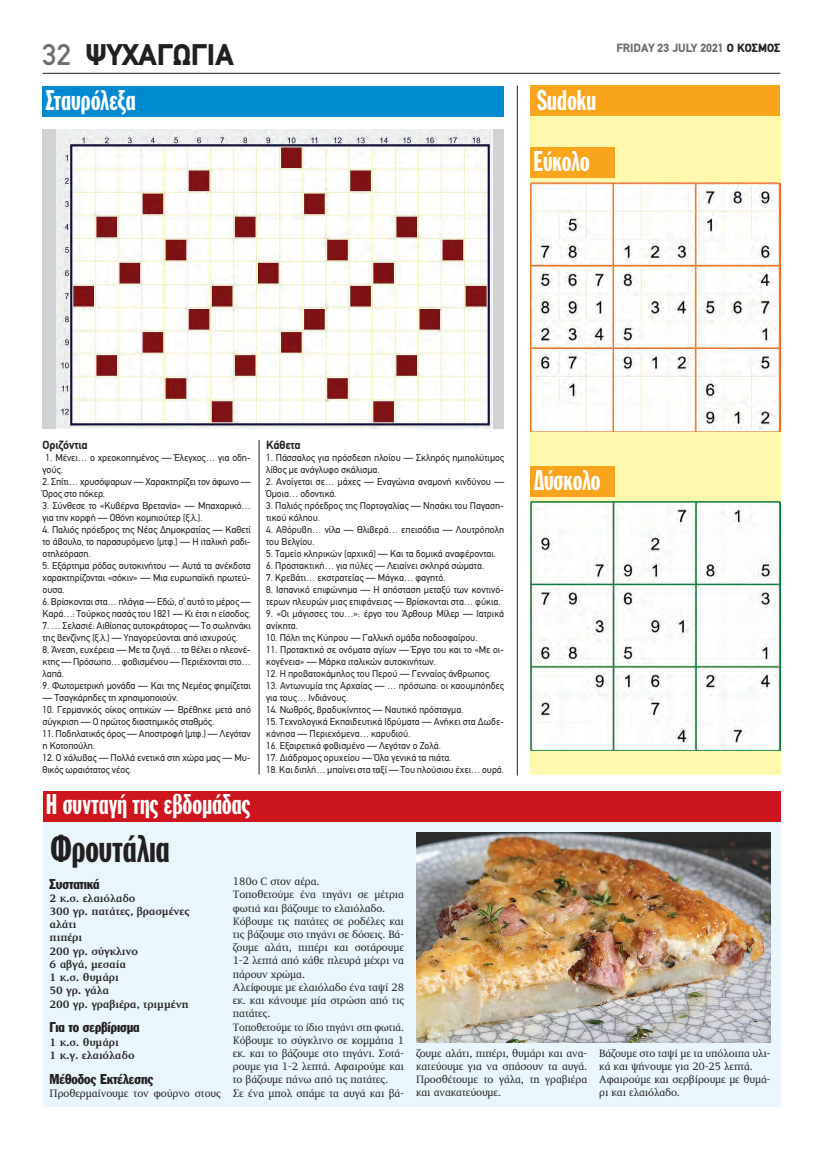
<style>
.page{position:relative;width:823px;height:1149px;background:#fff}
.page>*{position:absolute;margin:0;border:0;box-sizing:border-box;transform-origin:0 0}
.t1{font:38px "Franklin Gothic Greek Extra Cond";letter-spacing:-.055em;color:#231f20}
.t2{font:900 30px "PF Din Text";color:#231f20}
.t3{font:28px "Franklin Gothic Greek Extra Cond";letter-spacing:-.055em;color:#fff}
.t4{font:14px "Franklin Gothic Greek Cond";letter-spacing:-.01em;color:#231f20}
.t5{font:900 12px "PF Din Text";color:#6c6d70}
.t6{font:700 12px "PF Din Text";letter-spacing:-.01em;color:#231f20}
.t7{font:11px/13.2px "PF Diplomat";letter-spacing:-.01em;color:#231f20}
.t8{font:700 11px/13.2px "PF Diplomat";letter-spacing:-.01em;color:#231f20}
.t9{font:10px/12px "PF Din Text";color:#231f20}
.s1{font-weight:500;color:#6c6d70}
.s2{color:#231f20}
</style>
<div class="page">
<hr style="left:43px;top:73px;width:737px;height:1px;background:#231f20">
<div style="left:43px;top:819px;width:737px;height:287px;background:#e9f7fd"></div>
<div style="left:530px;top:116px;width:250px;height:658px;background:#fff8ae"></div>
<hr style="left:516px;top:86px;width:1px;height:689px;background:#231f20">
<div style="left:43px;top:86px;width:461px;height:30px;background:#0089cf"></div>
<div style="left:530px;top:147px;width:84px;height:31px;background:#f9a51b"></div>
<div style="left:530px;top:86px;width:250px;height:30px;background:#f9a51b"></div>
<div style="left:43px;top:790px;width:737px;height:31px;background:#cd151d"></div>
<hr style="left:259px;top:440px;width:1px;height:334px;background:#231f20">
<div style="left:43px;top:129px;width:461px;height:299px;background:#d1d2d4"></div>
<img style="left:57px;top:129px;width:435px;height:299px">
<img style="left:530px;top:501px;width:250px;height:249px">
<img style="left:530px;top:182px;width:250px;height:249px">
<div style="left:530px;top:466px;width:84px;height:30px;background:#f9a51b"></div>
<img style="left:416px;top:832px;width:353px;height:210px">
<h2 class="t2" style="left:43px;top:37px;width:192px"><span class="s1">32</span> ΨΥΧΑΓΩΓΙΑ</h2>
<p class="t5" style="left:616px;top:40px;width:165px">FRIDAY 23 JULY 2021 <span class="s2">Ο ΚΟΣΜΟΣ</span></p>
<h3 class="t3" style="left:45px;top:85px;width:93px">Σταυρόλεξα</h3>
<h3 class="t3" style="left:533px;top:146px;width:59px">Εύκολo</h3>
<h3 class="t3" style="left:536px;top:85px;width:62px">Sudoku</h3>
<p class="t6" style="left:43px;top:438px;width:46px">Οριζόντια</p>
<p class="t9" style="left:43px;top:451px;width:210px;text-indent:3px">1. Μένει… ο χρεοκοπημένος — Έλεγχος… για οδη&shy;γούς.</p>
<p class="t9" style="left:43px;top:475px;width:210px">2. Σπίτι… χρυσόψαρων — Χαρακτηρίζει τον άφωνο —<br>Όρος στο πόκερ.</p>
<p class="t9" style="left:43px;top:499px;width:210px">3. Σύνθεσε το «Κυβέρνα Βρετανία» — Μπαχαρικό… για την κορφή — Οθόνη κομπιούτερ (ξ.λ.).</p>
<p class="t9" style="left:43px;top:523px;width:210px;text-align:justify">4. Παλιός πρόεδρος της Νέας Δημοκρατίας — Καθετί το άβουλο, το παρασυρόμενο (μτφ.) — Η ιταλική ραδι&shy;οτηλεόραση.</p>
<p class="t9" style="left:43px;top:559px;width:210px;text-align:justify">5. Εξάρτημα ρόδας αυτοκινήτου — Αυτά τα ανέκδοτα χαρακτηρίζονται «σόκιν» — Μια ευρωπαϊκή πρωτεύ&shy;ουσα.</p>
<p class="t9" style="left:43px;top:595px;width:210px">6. Βρίσκονται στα… πλάγια — Εδώ, σ’ αυτό το μέρος —<br>Καρά…: Τούρκος πασάς του 1821 — Κι έτσι η είσοδος.</p>
<p class="t9" style="left:43px;top:619px;width:210px">7. … Σελασιέ: Αιθίοπας αυτοκράτορας — Το σωληνάκι της βενζίνης (ξ.λ.) — Υπαγορεύονται από ισχυρούς.</p>
<p class="t9" style="left:43px;top:643px;width:210px;text-align:justify">8. Άνεση, ευχέρεια — Με τα ζυγά… τα θέλει ο πλεονέ&shy;κτης — Πρόσωπο… φοβισμένου — Περιέχονται στο… λαπά.</p>
<p class="t9" style="left:43px;top:679px;width:210px">9. Φωτομετρική μονάδα — Και της Νεμέας φημίζεται</p>
<p class="t9" style="left:43px;top:691px;width:137px">— Τσαγκάρηδες τη χρησιμοποιούν.</p>
<p class="t9" style="left:43px;top:703px;width:210px">10. Γερμανικός οίκος οπτικών — Βρέθηκε μετά από σύγκριση — Ο πρώτος διαστημικός σταθμός.</p>
<p class="t9" style="left:43px;top:727px;width:210px">11. Ποδηλατικός όρος — Αποστροφή (μτφ.) — Λεγόταν η Κοτοπούλη.</p>
<p class="t9" style="left:43px;top:751px;width:210px">12. Ο χάλυβας — Πολλά ενετικά στη χώρα μας — Μυ&shy;θικός ωραιότατος νέος.</p>
<h3 class="t3" style="left:45px;top:789px;width:207px">Η συνταγή της εβδομάδας</h3>
<h1 class="t1" style="left:50px;top:827px;width:123px">Φρουτάλια</h1>
<p class="t6" style="left:266px;top:438px;width:36px">Κάθετα</p>
<p class="t9" style="left:266px;top:451px;width:239px">1. Πάσσαλος για πρόσδεση πλοίου — Σκληρός ημιπολύτιμος λίθος με ανάγλυφο σκάλισμα.</p>
<p class="t9" style="left:266px;top:475px;width:239px">2. Ανοίγεται σε… μάχες — Εναγώνια αναμονή κινδύνου —<br>Όμοια… οδοντικά.</p>
<p class="t9" style="left:266px;top:499px;width:239px">3. Παλιός πρόεδρος της Πορτογαλίας — Νησάκι του Παγαση&shy;τικού κόλπου.</p>
<p class="t9" style="left:266px;top:523px;width:239px">4. Αθόρυβη… νίλα — Θλιβερά… επεισόδια — Λουτρόπολη του Βελγίου.</p>
<p class="t9" style="left:266px;top:547px;width:231px">5. Ταμείο κληρικών (αρχικά) — Και τα δομικά αναφέρονται.</p>
<p class="t9" style="left:266px;top:559px;width:219px">6. Προστακτική… για πύλες — Λειαίνει σκληρά σώματα.</p>
<p class="t9" style="left:266px;top:571px;width:181px">7. Κρεβάτι… εκστρατείας — Μάγκα… φαγητό.</p>
<p class="t9" style="left:266px;top:583px;width:239px">8. Ισπανικό επιφώνημα — Η απόσταση μεταξύ των κοντινό&shy;τερων πλευρών μιας επιφάνειας — Βρίσκονται στα… φύκια.</p>
<p class="t9" style="left:266px;top:607px;width:239px">9. «Οι μάγισσες του…»: έργο του Άρθουρ Μίλερ — Ιατρικά ανίκητα.</p>
<p class="t9" style="left:266px;top:631px;width:213px">10. Πόλη της Κύπρου — Γαλλική ομάδα ποδοσφαίρου.</p>
<p class="t9" style="left:266px;top:643px;width:239px">11. Προτακτικό σε ονόματα αγίων — Έργο του και το «Με οι&shy;κογένεια» — Μάρκα ιταλικών αυτοκινήτων.</p>
<p class="t9" style="left:266px;top:667px;width:226px">12. Η προβατοκάμηλος του Περού — Γενναίος άνθρωπος.</p>
<p class="t9" style="left:266px;top:679px;width:239px">13. Αντωνυμία της Αρχαίας — … πρόσωπα: οι καουμπόηδες για τους… Ινδιάνους.</p>
<p class="t9" style="left:266px;top:703px;width:199px">14. Νωθρός, βραδυκίνητος — Ναυτικό πρόσταγμα.</p>
<p class="t9" style="left:266px;top:715px;width:239px">15. Τεχνολογικά Εκπαιδευτικά Ιδρύματα — Ανήκει στα Δωδε&shy;κάνησα — Περιεχόμενα… καρυδιού.</p>
<p class="t9" style="left:266px;top:739px;width:176px">16. Εξαιρετικά φοβισμένο — Λεγόταν ο Ζολά.</p>
<p class="t9" style="left:266px;top:751px;width:187px">17. Διάδρομος ορυχείου — Όλα γενικά τα πιάτα.</p>
<p class="t9" style="left:266px;top:763px;width:239px">18. Και διπλή… μπαίνει στα ταξί — Του πλούσιου έχει… ουρά.</p>
<h3 class="t3" style="left:532px;top:465px;width:70px">Δύσκολο</h3>
<h3 class="t4" style="left:50px;top:875px;width:51px">Συστατικά</h3>
<p class="t8" style="left:50px;top:891px;width:141px">2 κ.σ. ελαιόλαδο<br>300 γρ. πατάτες, βρασμένες αλάτι<br>πιπέρι<br>200 γρ. σύγκλινο<br>6 αβγά, μεσαία<br>1 κ.σ. θυμάρι<br>50 γρ. γάλα<br>200 γρ. γραβιέρα, τριμμένη</p>
<h3 class="t4" style="left:50px;top:1019px;width:92px">Για το σερβίρισμα</h3>
<p class="t8" style="left:50px;top:1035px;width:86px">1 κ.σ. θυμάρι<br>1 κ.γ. ελαιόλαδο</p>
<h3 class="t4" style="left:50px;top:1070px;width:105px">Μέθοδος Εκτέλεσης</h3>
<p class="t7" style="left:50px;top:1086px;width:173px">Προθερμαίνουμε τον φούρνο στους</p>
<p class="t7" style="left:233px;top:874px;width:173px">180ο C στον αέρα.<br>Τοποθετούμε ένα τηγάνι σε μέτρια φωτιά και βάζουμε το ελαιόλαδο.<br>Κόβουμε τις πατάτες σε ροδέλες και τις βάζουμε στο τηγάνι σε δόσεις. Βά&shy;ζουμε αλάτι, πιπέρι και σοτάρουμε<br>1-2 λεπτά από κάθε πλευρά μέχρι να πάρουν χρώμα.<br>Αλείφουμε με ελαιόλαδο ένα ταψί 28 εκ. και κάνουμε μία στρώση από τις πατάτες.<br>Τοποθετούμε το ίδιο τηγάνι στη φωτιά.<br>Κόβουμε το σύγκλινο σε κομμάτια 1 εκ. και το βάζουμε στο τηγάνι. Σοτά&shy;ρουμε για 1-2 λεπτά. Αφαιρούμε και το βάζουμε πάνω από τις πατάτες.<br>Σε ένα μπολ σπάμε τα αυγά και βά-</p>
<p class="t7" style="left:416px;top:1046px;width:173px;text-align:justify">ζουμε αλάτι, πιπέρι, θυμάρι και ανα&shy;κατεύουμε για να σπάσουν τα αυγά.<br>Προσθέτουμε το γάλα, τη γραβιέρα και ανακατεύουμε.</p>
<p class="t7" style="left:599px;top:1046px;width:173px">Βάζουμε στο ταψί με τα υπόλοιπα υλι&shy;κά και ψήνουμε για 20-25 λεπτά.<br>Αφαιρούμε και σερβίρουμε με θυμά&shy;ρι και ελαιόλαδο.</p>
</div>
